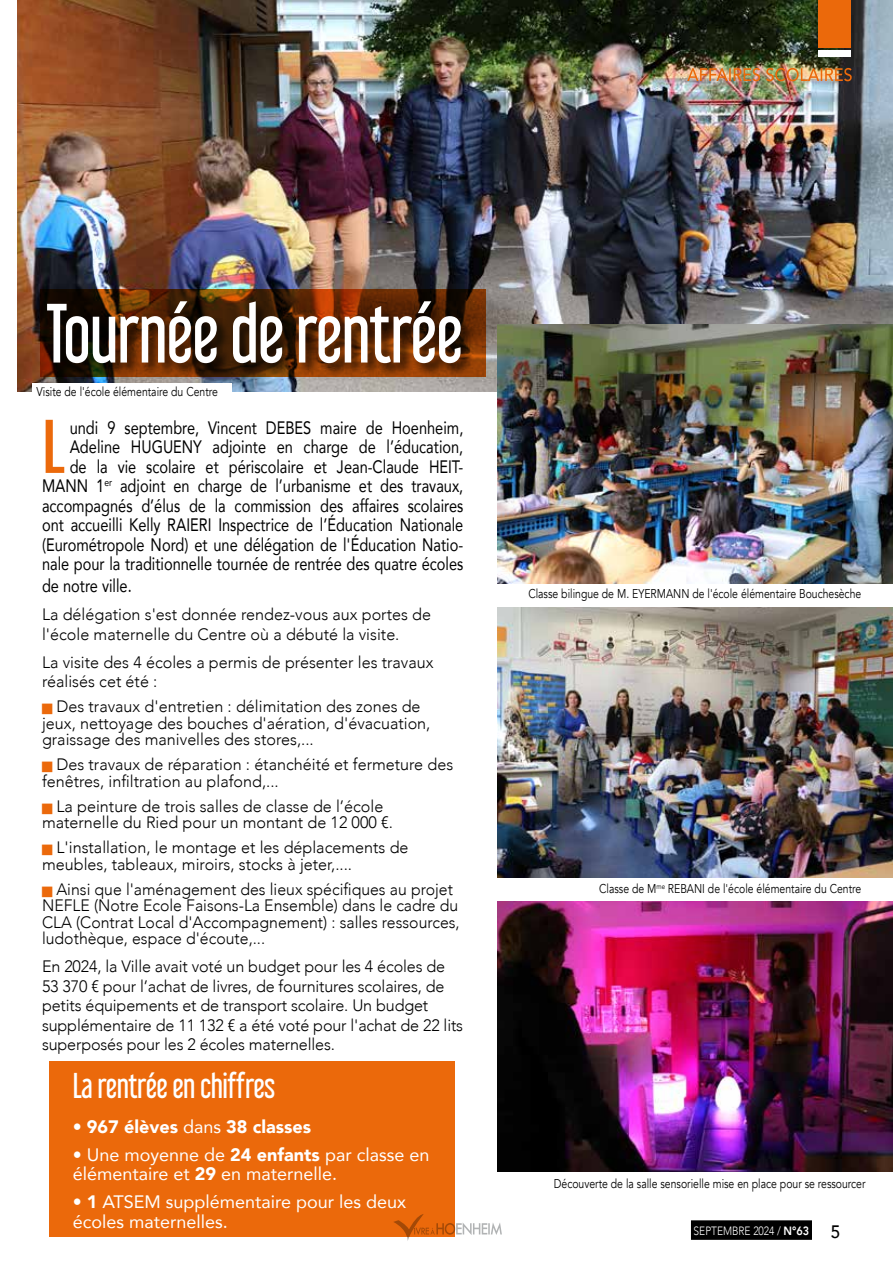
<style>
.page{position:relative;width:893px;height:1263px;background:#fff}
.page>*{position:absolute;margin:0;border:0;box-sizing:border-box;transform-origin:0 0}
.t1{font:75px "Libel Suit Rg";letter-spacing:-.02em;color:#fff}
.t2{font:67.8px "Libel Suit Rg";color:#eb690b;scale:1.15 1}
.t3{font:31.5px "Libel Suit Rg";letter-spacing:-.02em;color:#fff}
.t4{font:18px/19.5px "Avenir";color:#000;text-align:right;scale:.81 1}
.t5{font:18px/19.5px "Avenir";color:#fff}
.t6{font:900 18px "Avenir";color:#fff}
.t7{font:300 16.5px/19.5px "Avenir";color:#000}
.t8{font:300 16.5px/16.5px "Avenir";color:#000;scale:.96 1}
.t9{font:12.75px "Avenir";color:#000;scale:.82 1}
.t10{font:300 12px "Avenir";color:#fff;scale:.85 1}
.s1{font-weight:400}
.s2{font-weight:900}
.s3{font-weight:800}
.s4{color:#000}
.s5{font-weight:500;font-size:18px;color:#000}
</style>
<div class="page">
<img style="left:17px;top:0;width:876px;height:392px">
<img style="left:498px;top:324px;width:395px;height:260px">
<img style="left:498px;top:607px;width:395px;height:271px">
<svg style="left:40px;top:289px;width:446px;height:87px"></svg>
<div style="left:45px;top:300px;width:429px;height:77px;background:#000;opacity:.75"></div>
<div style="left:32px;top:384px;width:200px;height:20px;background:#fff"></div>
<div style="left:818px;top:0;width:32px;height:48px;background:#eb690b"></div>
<img style="left:687px;top:68px;width:165px;height:13px">
<div style="left:818px;top:50px;width:32px;height:6px;background:#fff"></div>
<img style="left:498px;top:901px;width:395px;height:270px">
<svg style="left:407px;top:1214px;width:95px;height:27px"></svg>
<div style="left:691px;top:1220px;width:121px;height:20px;background:#000"></div>
<div style="left:49px;top:1061px;width:405px;height:176px;background:#eb690b"></div>
<h1 class="t1" style="left:46px;top:272px;width:419px">Tournée de rentrée</h1>
<p class="t9" style="left:36px;top:384px;width:223px">Visite de l'école élémentaire du Centre</p>
<h2 class="t2" style="left:42px;top:391px;width:22px">L</h2>
<p class="t4" style="left:42px;top:417px;width:522px">undi 9 septembre, Vincent DEBES maire de Hoenheim, Adeline HUGUENY adjointe en charge de l’éducation,<br>de la vie scolaire et périscolaire et Jean-Claude HEIT-MANN 1<sup>er</sup> adjoint en charge de l’urbanisme et des travaux, accompagnés d’élus de la commission des affaires scolaires ont accueilli Kelly RAIERI Inspectrice de l’Éducation Nationale (Eurométropole Nord) et une délégation de l'Éducation Natio&shy;nale pour la traditionnelle tournée de rentrée des quatre écoles</p>
<p class="t4" style="left:42px;top:575px;width:112px">de notre ville.</p>
<p class="t7" style="left:42px;top:605px;width:390px">La délégation s'est donnée rendez-vous aux portes de l'école maternelle du Centre où a débuté la visite.</p>
<p class="t7" style="left:42px;top:652px;width:393px">La visite des 4 écoles a permis de présenter les travaux réalisés cet été :</p>
<p class="t7" style="left:42px;top:698px;width:390px;line-height:16.5px;text-indent:14px">Des travaux d'entretien : délimitation des zones de jeux, nettoyage des bouches d'aération, d'évacuation, graissage des manivelles des stores,...</p>
<p class="t7" style="left:42px;top:756px;width:413px;line-height:16.5px;text-indent:14px">Des travaux de réparation : étanchéité et fermeture des fenêtres, infiltration au plafond,...</p>
<p class="t7" style="left:42px;top:798px;width:352px;line-height:16.5px;text-align:center">La peinture de trois salles de classe de l’école maternelle du Ried pour un montant de 12 000 €.</p>
<p class="t7" style="left:42px;top:839px;width:368px;line-height:16.5px;text-indent:14px">L'installation, le montage et les déplacements de meubles, tableaux, miroirs, stocks à jeter,....</p>
<p class="t8" style="left:42px;top:881px;width:437px;text-indent:14px">Ainsi que l'aménagement des lieux spécifiques au projet NEFLE (Notre Ecole Faisons-La Ensemble) dans le cadre du CLA (Contrat Local d'Accompagnement) : salles ressources, ludothèque, espace d'écoute,...</p>
<p class="t7" style="left:42px;top:957px;width:423px">En 2024, la Ville avait voté un budget pour les 4 écoles de 53 370 € pour l’achat de livres, de fournitures scolaires, de petits équipements et de transport scolaire. Un budget supplémentaire de 11 132 € a été voté pour l'achat de 22 lits superposés pour les 2 écoles maternelles.</p>
<h3 class="t3" style="left:73px;top:1059px;width:204px">La rentrée en chiffres</h3>
<p class="t6" style="left:73px;top:1111px;width:240px"><span class="s1">•</span> 967 élèves <span class="s1">dans</span> 38 classes</p>
<p class="t5" style="left:73px;top:1144px;width:358px">• Une moyenne de <span class="s2">24 enfants</span> par classe en élémentaire et <span class="s2">29</span> en maternelle.</p>
<p class="t5" style="left:73px;top:1192px;width:335px">• <span class="s2">1</span> ATSEM supplémentaire pour les deux écoles maternelles.</p>
<p class="t9" style="left:528px;top:586px;width:408px">Classe bilingue de M. EYERMANN de l'école élémentaire Bouchesèche</p>
<p class="t9" style="left:599px;top:881px;width:321px">Classe de M<sup>me</sup> REBANI de l'école élémentaire du Centre</p>
<p class="t9" style="left:554px;top:1176px;width:382px">Découverte de la salle sensorielle mise en place pour se ressourcer</p>
<p class="t10" style="left:694px;top:1223px;width:174px">SEPTEMBRE 2024 / <span class="s3">N°63</span><span class="s4">.</span> <span class="s5">5</span></p>
</div>
